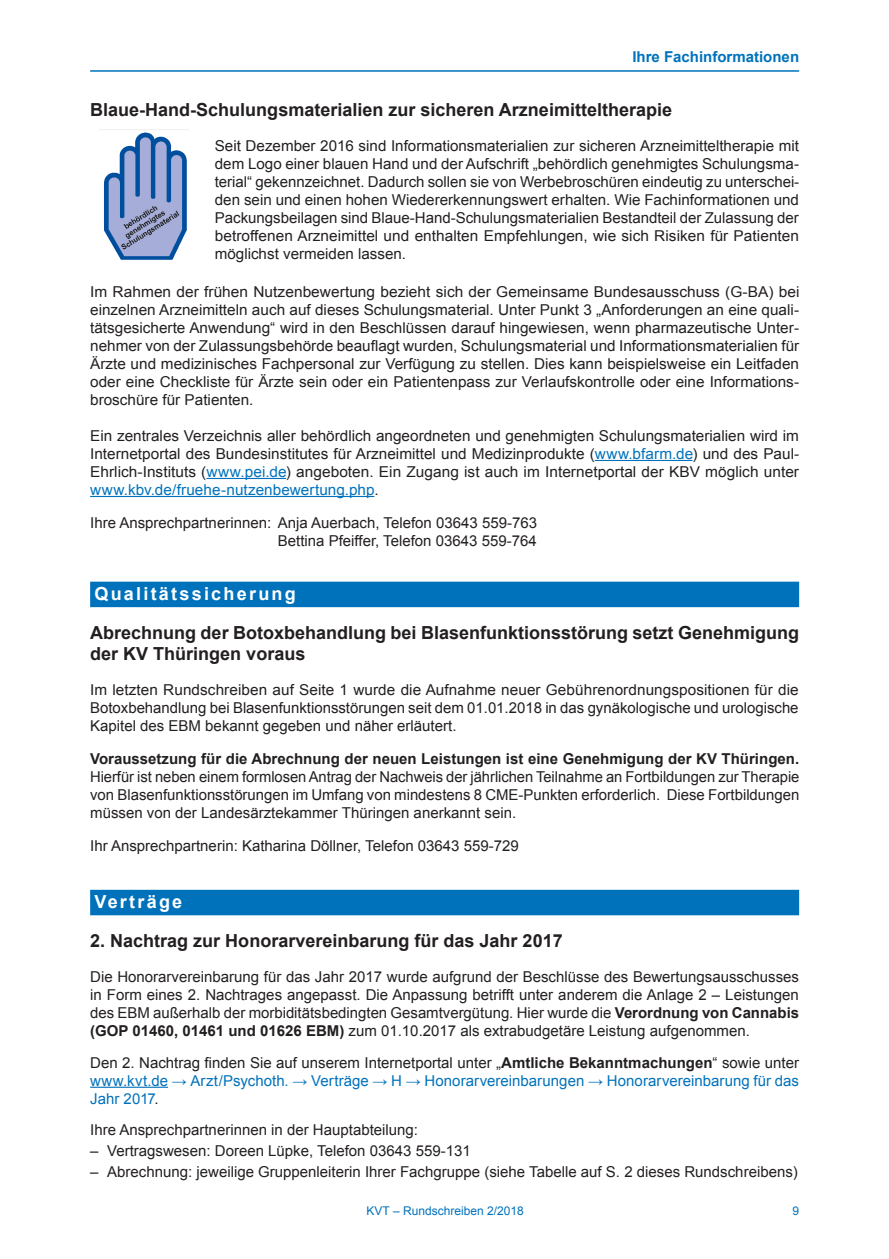
<style>
.page{position:relative;width:889px;height:1259px;background:#fff}
.page>*{position:absolute;margin:0;border:0;box-sizing:border-box;transform-origin:0 0}
.haupt_ueberschrift_3{font:700 18px/21px "Arial";color:#231f20}
.haupt_ueberschrift_2{font:700 18px "Arial";letter-spacing:.125em;color:#fff}
.t1{font:15px/18px "Arial";color:#231f20;text-align:justify}
.t2{font:15px/18px "Arial";color:#0072bc;text-align:justify}
.t3{font:700 15px "Arial";color:#0072bc}
.t4{font:12px "Arial";color:#0072bc}
.s1{color:#0072bc}
.s2{font-weight:700}
.s3{color:#231f20}
.s4{font-weight:700;color:#231f20}
</style>
<div class="page">
<hr style="left:90px;top:70px;width:708px;height:2px;background:#0072bc">
<hr style="left:594px;top:460px;width:98px;height:1px;background:#0072bc">
<hr style="left:206px;top:478px;width:80px;height:1px;background:#0072bc">
<hr style="left:90px;top:496px;width:284px;height:1px;background:#0072bc">
<div style="left:90px;top:581px;width:708px;height:26px;background:#0072bc"></div>
<div style="left:90px;top:889px;width:708px;height:26px;background:#0072bc"></div>
<hr style="left:90px;top:1086px;width:78px;height:1px;background:#0072bc">
<img style="left:99px;top:129px;width:90px;height:131px">
<p class="t3" style="left:632px;top:47px;width:168px">Ihre Fachinformationen</p>
<p class="haupt_ueberschrift_3" style="left:90px;top:100px;width:583px">Blaue-Hand-Schulungsmaterialien zur sicheren Arzneimitteltherapie</p>
<p class="t1" style="left:215px;top:137px;width:585px">Seit Dezember 2016 sind Informationsmaterialien zur sicheren Arzneimitteltherapie mit dem Logo einer blauen Hand und der Aufschrift „behördlich genehmigtes Schulungsma&shy;terial“ gekennzeichnet. Dadurch sollen sie von Werbebroschüren eindeutig zu unterschei&shy;den sein und einen hohen Wiedererkennungswert erhalten. Wie Fachinformationen und Packungsbeilagen sind Blaue-Hand-Schulungsmaterialien Bestandteil der Zulassung der betroffenen Arzneimittel und enthalten Empfehlungen, wie sich Risiken für Patienten möglichst vermeiden lassen.</p>
<p class="t1" style="left:90px;top:283px;width:710px">Im Rahmen der frühen Nutzenbewertung bezieht sich der Gemeinsame Bundesausschuss (G-BA) bei einzelnen Arzneimitteln auch auf dieses Schulungsmaterial. Unter Punkt 3 „Anforderungen an eine quali&shy;tätsgesicherte Anwendung“ wird in den Beschlüssen darauf hingewiesen, wenn pharmazeutische Unter&shy;nehmer von der Zulassungsbehörde beauflagt wurden, Schulungsmaterial und Informationsmaterialien für Ärzte und medizinisches Fachpersonal zur Verfügung zu stellen. Dies kann beispielsweise ein Leitfaden oder eine Checkliste für Ärzte sein oder ein Patientenpass zur Verlaufskontrolle oder eine Informations&shy;broschüre für Patienten.</p>
<p class="t1" style="left:90px;top:427px;width:710px">Ein zentrales Verzeichnis aller behördlich angeordneten und genehmigten Schulungsmaterialien wird im Internetportal des Bundesinstitutes für Arzneimittel und Medizinprodukte (<span class="s1">www.bfarm.de</span>) und des Paul-Ehrlich-Instituts (<span class="s1">www.pei.de</span>) angeboten. Ein Zugang ist auch im Internetportal der KBV möglich unter <span class="s1">www.kbv.de/fruehe-nutzenbewertung.php</span>.</p>
<p class="t1" style="left:90px;top:514px;width:448px">Ihre Ansprechpartnerinnen: Anja Auerbach, Telefon 03643 559-763</p>
<p class="t1" style="left:278px;top:532px;width:260px">Bettina Pfeiffer, Telefon 03643 559-764</p>
<p class="haupt_ueberschrift_2" style="left:94px;top:582px;width:203px">Qualitätssicherung</p>
<p class="haupt_ueberschrift_3" style="left:90px;top:622px;width:710px">Abrechnung der Botoxbehandlung bei Blasenfunktionsstörung setzt Genehmigung der KV Thüringen voraus</p>
<p class="t1" style="left:90px;top:681px;width:710px">Im letzten Rundschreiben auf Seite 1 wurde die Aufnahme neuer Gebührenordnungspositionen für die Botoxbehandlung bei Blasenfunktionsstörungen seit dem 01.01.2018 in das gynäkologische und urologische Kapitel des EBM bekannt gegeben und näher erläutert.</p>
<p class="t1" style="left:90px;top:750px;width:710px"><span class="s2">Voraussetzung für die Abrechnung der neuen Leistungen ist eine Genehmigung der KV Thüringen.<br></span>Hierfür ist neben einem formlosen Antrag der Nachweis der jährlichen Teilnahme an Fortbildungen zur Therapie von Blasenfunktionsstörungen im Umfang von mindestens 8 CME-Punkten erforderlich. Diese Fortbildungen müssen von der Landesärztekammer Thüringen anerkannt sein.</p>
<p class="t1" style="left:90px;top:837px;width:430px">Ihr Ansprechpartnerin: Katharina Döllner, Telefon 03643 559-729</p>
<p class="haupt_ueberschrift_2" style="left:94px;top:890px;width:89px">Verträge</p>
<p class="haupt_ueberschrift_3" style="left:90px;top:930px;width:474px">2. Nachtrag zur Honorarvereinbarung für das Jahr 2017</p>
<p class="t1" style="left:90px;top:968px;width:710px">Die Honorarvereinbarung für das Jahr 2017 wurde aufgrund der Beschlüsse des Bewertungsausschusses in Form eines 2. Nachtrages angepasst. Die Anpassung betrifft unter anderem die Anlage 2 – Leistungen des EBM außerhalb der morbiditätsbedingten Gesamtvergütung. Hier wurde die <span class="s2">Verordnung von Cannabis (GOP 01460, 01461 und 01626 EBM)</span> zum 01.10.2017 als extrabudgetäre Leistung aufgenommen.</p>
<p class="t2" style="left:90px;top:1053px;width:710px"><span class="s3">Den 2. Nachtrag finden Sie auf unserem Internetportal unter „</span><span class="s4">Amtliche Bekanntmachungen</span><span class="s3">“ sowie unter </span>www.kvt.de → Arzt/Psychoth. → Verträge → H → Honorarvereinbarungen → Honorarvereinbarung für das Jahr 2017<span class="s3">.</span></p>
<p class="t1" style="left:90px;top:1121px;width:329px">Ihre Ansprechpartnerinnen in der Hauptabteilung:</p>
<p class="t1" style="left:90px;top:1142px;width:382px">– Vertragswesen: Doreen Lüpke, Telefon 03643 559-131</p>
<p class="t1" style="left:90px;top:1163px;width:709px">– Abrechnung: jeweilige Gruppenleiterin Ihrer Fachgruppe (siehe Tabelle auf S. 2 dieses Rundschreibens)</p>
<p class="t4" style="left:366px;top:1202px;width:159px">KVT – Rundschreiben 2/2018</p>
<p class="t4" style="left:792px;top:1202px;width:8px">9</p>
</div>
